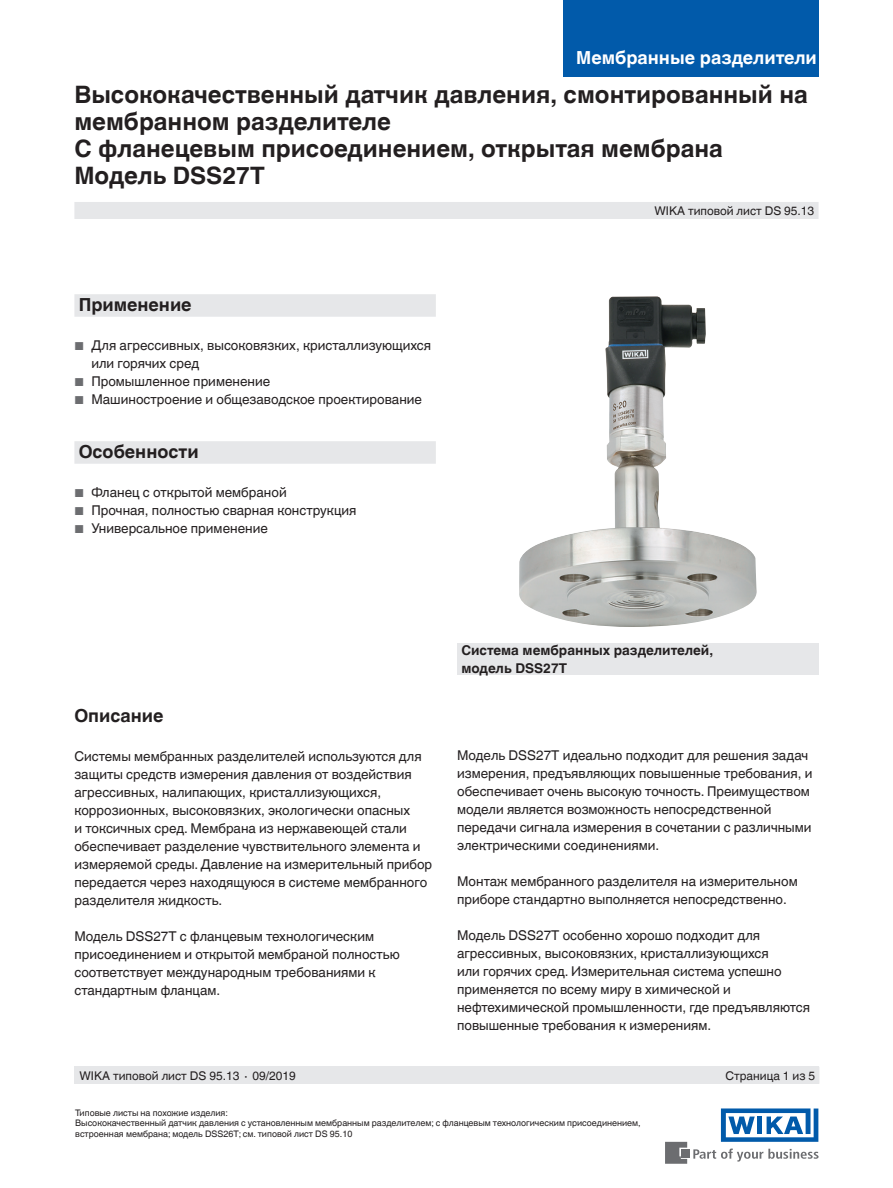
<style>
.page{position:relative;width:893px;height:1188px;background:#fff}
.page>*{position:absolute;margin:0;border:0;box-sizing:border-box;transform-origin:0 0}
.t1{font:700 24px/27px "Helvetica World";color:#231f20}
.t2{font:700 18px "Helvetica World";color:#231f20}
.t3{font:700 18px "Helvetica World";color:#fff}
.t4{font:13.5px/18px "Helvetica World";color:#231f20}
.t5{font:700 13.5px/18px "Helvetica World";color:#231f20}
.t6{font:12px "Helvetica World";color:#231f20}
.t7{font:9px/10.5px "Helvetica World";color:#231f20}
.s1{font-size:11.55px;color:#6c6d70}
</style>
<div class="page">
<svg style="left:693px;top:1149px;width:126px;height:13px"></svg>
<div style="left:682px;top:1150px;width:8px;height:8px;background:#6c6d70"></div>
<svg style="left:665px;top:1142px;width:22px;height:22px"></svg>
<svg style="left:721px;top:1108px;width:97px;height:34px"></svg>
<div style="left:563px;top:0;width:256px;height:76px;background:#015aaa"></div>
<div style="left:74px;top:202px;width:745px;height:17px;background:#e6e7e9"></div>
<div style="left:74px;top:1066px;width:745px;height:18px;background:#e6e7e9"></div>
<div style="left:74px;top:294px;width:362px;height:23px;background:#e6e7e9"></div>
<div style="left:74px;top:441px;width:362px;height:23px;background:#e6e7e9"></div>
<div style="left:457px;top:643px;width:362px;height:32px;background:#e6e7e9"></div>
<img style="left:519px;top:296px;width:238px;height:331px">
<h2 class="t3" style="left:576px;top:47px;width:242px">Мембранные разделители</h2>
<h1 class="t1" style="left:74px;top:81px;width:735px">Высококачественный датчик давления, смонтированный на мембранном разделителе<br>С фланецевым присоединением, открытая мембрана Модель DSS27T</h1>
<h2 class="t2" style="left:79px;top:295px;width:114px">Применение</h2>
<p class="t4" style="left:91px;top:337px;width:341px;text-indent:-17px"><span class="s1">■</span> Для агрессивных, высоковязких, кристаллизующихся или горячих сред</p>
<p class="t4" style="left:74px;top:373px;width:197px"><span class="s1">■</span> Промышленное применение</p>
<p class="t4" style="left:74px;top:391px;width:349px"><span class="s1">■</span> Машиностроение и общезаводское проектирование</p>
<h2 class="t2" style="left:79px;top:442px;width:122px">Особенности</h2>
<p class="t4" style="left:74px;top:484px;width:214px"><span class="s1">■</span> Фланец с открытой мембраной</p>
<p class="t4" style="left:74px;top:502px;width:284px"><span class="s1">■</span> Прочная, полностью сварная конструкция</p>
<p class="t4" style="left:74px;top:520px;width:195px"><span class="s1">■</span> Универсальное применение</p>
<p class="t6" style="left:654px;top:204px;width:161px">WIKA типовой лист DS 95.13</p>
<h2 class="t2" style="left:74px;top:705px;width:91px">Описание</h2>
<p class="t4" style="left:74px;top:747px;width:359px">Системы мембранных разделителей используются для защиты средств измерения давления от воздействия агрессивных, налипающих, кристаллизующихся, коррозионных, высоковязких, экологически опасных<br>и токсичных сред. Мембрана из нержавеющей стали обеспечивает разделение чувствительного элемента и измеряемой среды. Давление на измерительный прибор передается через находящуюся в системе мембранного разделителя жидкость.</p>
<p class="t4" style="left:74px;top:927px;width:327px">Модель DSS27T с фланцевым технологическим присоединением и открытой мембраной полностью соответствует международным требованиями к стандартным фланцам.</p>
<p class="t5" style="left:461px;top:641px;width:253px">Система мембранных разделителей, модель DSS27T</p>
<p class="t4" style="left:457px;top:747px;width:357px">Модель DSS27T идеально подходит для решения задач измерения, предъявляющих повышенные требования, и обеспечивает очень высокую точность. Преимуществом модели является возможность непосредственной передачи сигнала измерения в сочетании с различными электрическими соединениями.</p>
<p class="t4" style="left:457px;top:873px;width:342px">Монтаж мембранного разделителя на измерительном приборе стандартно выполняется непосредственно.</p>
<p class="t4" style="left:457px;top:927px;width:354px">Модель DSS27T особенно хорошо подходит для агрессивных, высоковязких, кристаллизующихся<br>или горячих сред. Измерительная система успешно применяется по всему миру в химической и нефтехимической промышленности, где предъявляются повышенные требования к измерениям.</p>
<p class="t6" style="left:80px;top:1068px;width:218px">WIKA типовой лист DS 95.13 ∙ 09/2019</p>
<p class="t6" style="left:725px;top:1068px;width:91px">Страница 1 из 5</p>
<p class="t7" style="left:75px;top:1107px;width:567px">Типовые листы на похожие изделия:<br>Высококачественный датчик давления с установленным мембранным разделителем; с фланцевым технологическим присоединением, встроенная мембрана; модель DSS26T; см. типовой лист DS 95.10</p>
</div>
